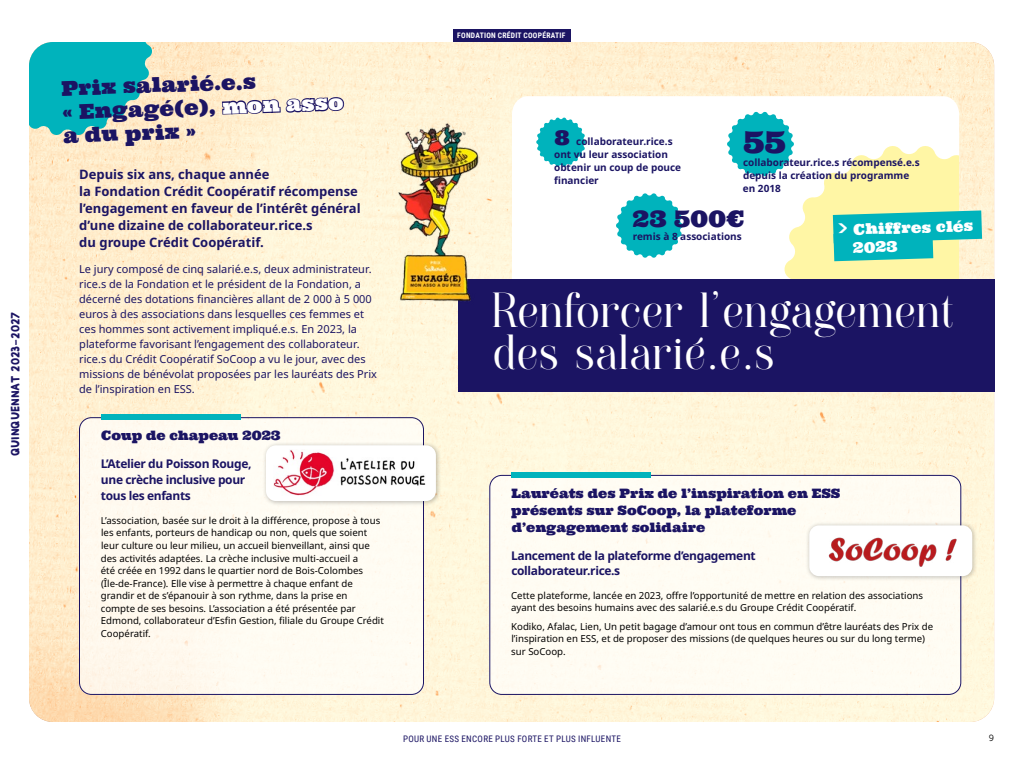
<style>
.page{position:relative;width:1024px;height:768px;background:#fff}
.page>*{position:absolute;margin:0;border:0;box-sizing:border-box;transform-origin:0 0}
.t1{font:46px "PS Paradizo Regular";letter-spacing:.025em;color:#fff}
.t2{font:30px "Ultra";color:#1b1463}
.t3{font:23px "Ultra";color:#1b1463}
.t4{font:20.5px "Ultra";color:#1b1463}
.t5{font:15px "Ultra";color:#fff}
.t6{font:700 13px/17px "Noto Sans";color:#1b1463}
.t7{font:13px "Ultra";color:#1b1463}
.t8{font:700 12px/16px "Noto Sans";letter-spacing:-.03em;color:#1b1463}
.t9{font:12px "Explorer Free";color:#1b1463}
.t10{font:11px/15px "Noto Sans";color:#1b1463}
.t11{font:700 10px/13px "Noto Sans";color:#1b1463}
.t12{font:9.6px/12.5px "Noto Sans";color:#000}
.t13{font:9px "Roboto Condensed";letter-spacing:.035em;color:#1b1463}
.t14{font:9px "Museo Sans 300";color:#000}
.t15{font:700 7.6px "Roboto Condensed";letter-spacing:.035em;color:#fff}
.s1{font-family:"Ultra";font-weight:400;font-size:20.5px}
.s2{font-family:"Audiowide";font-size:19px}
</style>
<div class="page">
<div style="left:453px;top:29px;width:117px;height:13px;background:#1b1463"></div>
<img style="left:29px;top:42px;width:965px;height:680px">
<svg style="left:29px;top:42px;width:124px;height:95px"></svg>
<div style="left:79px;top:418px;width:345px;height:277px;background:#fffbf2;border-radius:12px"></div>
<div style="left:79px;top:417px;width:345px;height:278px;border:1px solid #1b1463;border-radius:12px"></div>
<div style="left:101px;top:414px;width:140px;height:6px;background:#00b3bc"></div>
<div style="left:489px;top:475px;width:472px;height:219px;background:#fffcf3;border-radius:12px"></div>
<div style="left:489px;top:475px;width:472px;height:220px;border:1px solid #1b1463;border-radius:12px"></div>
<div style="left:511px;top:472px;width:140px;height:6px;background:#00b3bc"></div>
<div style="left:262px;top:442px;width:179px;height:65px;background:#000;opacity:.26"></div>
<div style="left:266px;top:445px;width:170px;height:56px;background:#fff;border-radius:10px"></div>
<img style="left:273px;top:450px;width:153px;height:46px">
<div style="left:805px;top:521px;width:173px;height:61px;background:#000;opacity:.26"></div>
<div style="left:809px;top:525px;width:163px;height:51px;background:#fff;border-radius:10px"></div>
<img style="left:828px;top:537px;width:129px;height:30px">
<svg style="left:512px;top:96px;width:447px;height:184px"></svg>
<svg style="left:536px;top:117px;width:50px;height:50px"></svg>
<svg style="left:727px;top:111px;width:255px;height:169px"></svg>
<svg style="left:616px;top:193px;width:67px;height:65px"></svg>
<div style="left:458px;top:280px;width:536px;height:112px;background:#1b1463"></div>
<img style="left:394px;top:116px;width:84px;height:189px">
<p class="t9" style="left:10px;top:456px;width:146px;rotate:-90deg">Quinquennat 2023-2027</p>
<p class="t4" style="left:61px;top:75px;width:196px;rotate:-2deg">Prix salarié.e.s</p>
<p class="t4" style="left:62px;top:98px;width:283px;rotate:-2deg">« Engagé(e), mon asso</p>
<p class="t4" style="left:63px;top:122px;width:135px;rotate:-2deg">a du prix »</p>
<p class="t6" style="left:79px;top:166px;width:192px">Depuis six ans, chaque année</p>
<p class="t6" style="left:79px;top:183px;width:283px">la Fondation Crédit Coopératif récompense l’engagement en faveur de l’intérêt général d’une dizaine de collaborateur.rice.s</p>
<p class="t6" style="left:79px;top:234px;width:186px">du groupe Crédit Coopératif.</p>
<p class="t10" style="left:79px;top:262px;width:299px">Le jury composé de cinq salarié.e.s, deux administrateur. rice.s de la Fondation et le président de la Fondation, a décerné des dotations financières allant de 2 000 à 5 000 euros à des associations dans lesquelles ces femmes et ces hommes sont activement impliqué.e.s. En 2023, la plateforme favorisant l’engagement des collaborateur. rice.s du Crédit Coopératif SoCoop a vu le jour, avec des missions de bénévolat proposées par les lauréats des Prix de l’inspiration en ESS.</p>
<p class="t7" style="left:101px;top:427px;width:181px">Coup de chapeau 2023</p>
<p class="t8" style="left:101px;top:456px;width:152px">L’Atelier du Poisson Rouge, une crèche inclusive pour tous les enfants</p>
<p class="t12" style="left:101px;top:514px;width:285px">L’association, basée sur le droit à la différence, propose à tous les enfants, porteurs de handicap ou non, quels que soient leur culture ou leur milieu, un accueil bienveillant, ainsi que des activités adaptées. La crèche inclusive multi-accueil a<br>été créée en 1992 dans le quartier nord de Bois-Colombes (Île-de-France). Elle vise à permettre à chaque enfant de grandir et de s’épanouir à son rythme, dans la prise en compte de ses besoins. L’association a été présentée par Edmond, collaborateur d’Esfin Gestion, filiale du Groupe Crédit Coopératif.</p>
<p class="t15" style="left:457px;top:30px;width:110px">FONDATION CRÉDIT COOPÉRATIF</p>
<p class="t11" style="left:554px;top:135px;width:129px"><span class="s1">8</span> collaborateur.rice.s ont vu leur association obtenir un coup de pouce financier</p>
<p class="t2" style="left:743px;top:122px;width:44px">55</p>
<p class="t11" style="left:743px;top:156px;width:178px">collaborateur.rice.s récompensé.e.s depuis la création du programme</p>
<p class="t11" style="left:743px;top:182px;width:39px">en 2018</p>
<p class="t5" style="left:837px;top:221px;width:137px;rotate:-2deg"><span class="s2">&gt;</span> Chiffres clés</p>
<p class="t5" style="left:853px;top:238px;width:46px;rotate:-2deg">2023</p>
<p class="t3" style="left:633px;top:204px;width:113px">23 500€</p>
<p class="t11" style="left:633px;top:230px;width:111px">remis à 8 associations</p>
<p class="t1" style="left:493px;top:285px;width:461px">Renforcer l’engagement</p>
<p class="t1" style="left:493px;top:327px;width:283px">des salarié.e.s</p>
<p class="t7" style="left:512px;top:485px;width:330px">Lauréats des Prix de l’inspiration en ESS</p>
<p class="t7" style="left:511px;top:502px;width:287px">présents sur SoCoop, la plateforme</p>
<p class="t7" style="left:512px;top:519px;width:195px">d’engagement solidaire</p>
<p class="t8" style="left:511px;top:548px;width:246px">Lancement de la plateforme d’engagement</p>
<p class="t8" style="left:511px;top:563px;width:110px">collaborateur.rice.s</p>
<p class="t12" style="left:511px;top:589px;width:414px">Cette plateforme, lancée en 2023, offre l’opportunité de mettre en relation des associations ayant des besoins humains avec des salarié.e.s du Groupe Crédit Coopératif.</p>
<p class="t12" style="left:511px;top:620px;width:424px">Kodiko, Afalac, Lien, Un petit bagage d’amour ont tous en commun d’être lauréats des Prix de l’inspiration en ESS, et de proposer des missions (de quelques heures ou sur du long terme) sur SoCoop.</p>
<p class="t13" style="left:403px;top:732px;width:219px">POUR UNE ESS ENCORE PLUS FORTE ET PLUS INFLUENTE</p>
<p class="t14" style="left:989px;top:733px;width:7px">9</p>
</div>
